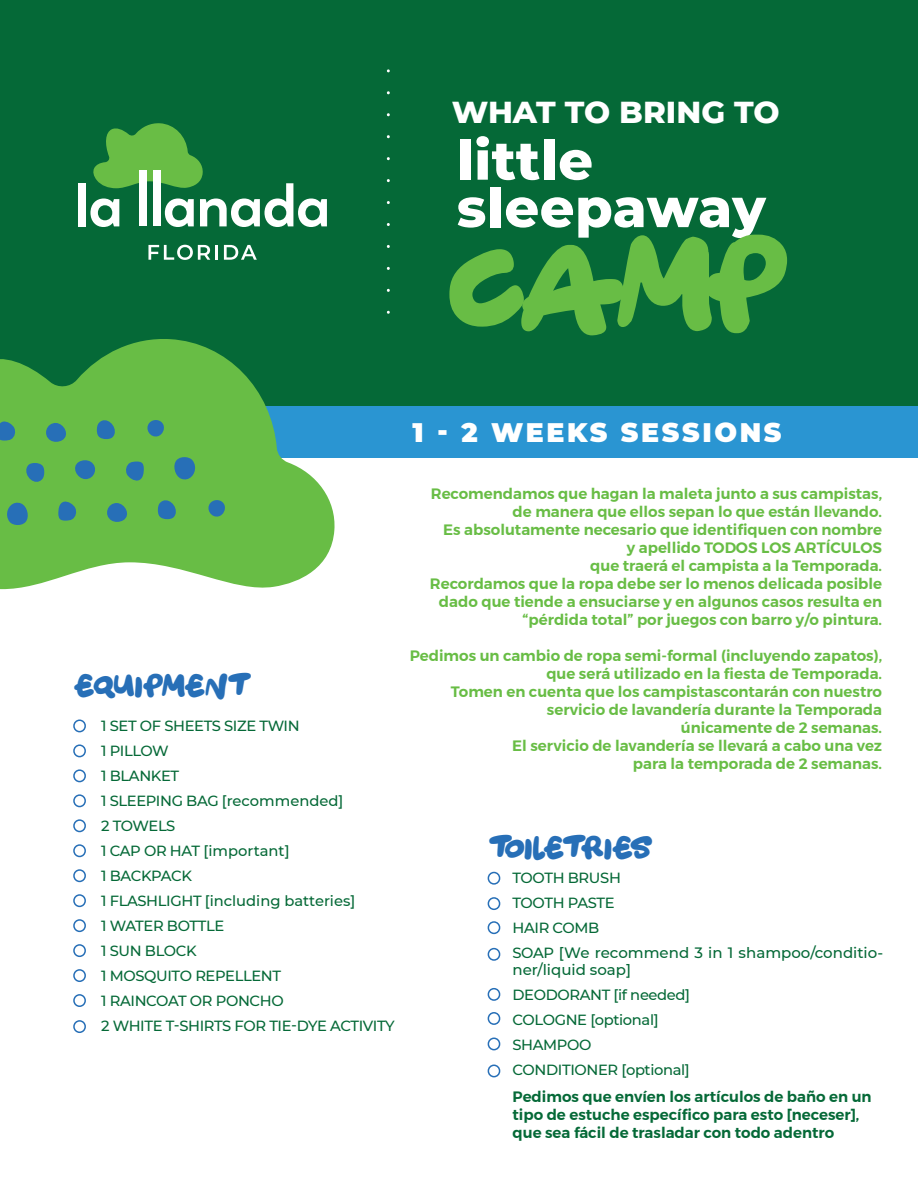
<style>
.page{position:relative;width:918px;height:1188px;background:#fff}
.page>*{position:absolute;margin:0;border:0;box-sizing:border-box;transform-origin:0 0}
.t1{font:100.05px "Only Organic";color:#68bd45}
.t2{font:800 54.15px/47.4px "Montserrat";letter-spacing:.01em;color:#fff}
.t3{font:800 30.9px "Montserrat";color:#fff}
.t4{font:900 26.7px "Montserrat";letter-spacing:.1em;color:#fff}
.t5{font:24.15px "Only Organic";letter-spacing:-.07em;color:#276fb7}
.t6{font:24.15px "Only Organic";letter-spacing:-.035em;color:#276fb7}
.t7{font:600 15px/18px "Gontserrat";color:#68bd45;text-align:right}
.t8{font:600 15px/18px "Gontserrat";color:#056937}
.t9{font:500 15px/16.5px "Montserrat";color:#056937}
.t10{font:500 14.7px/25px "Montserrat";letter-spacing:-.025em;color:#056937}
.s1{font-size:14.7px}
</style>
<div class="page">
<div style="left:73px;top:720px;width:13px;height:12px;border:2px solid #276fb7;border-radius:6px"></div>
<div style="left:73px;top:744px;width:13px;height:13px;border:2px solid #276fb7;border-radius:6px"></div>
<div style="left:73px;top:769px;width:13px;height:13px;border:2px solid #276fb7;border-radius:6px"></div>
<div style="left:73px;top:794px;width:13px;height:13px;border:2px solid #276fb7;border-radius:6px"></div>
<div style="left:73px;top:819px;width:13px;height:13px;border:2px solid #276fb7;border-radius:6px"></div>
<div style="left:73px;top:844px;width:13px;height:13px;border:2px solid #276fb7;border-radius:6px"></div>
<div style="left:73px;top:869px;width:13px;height:13px;border:2px solid #276fb7;border-radius:6px"></div>
<div style="left:73px;top:894px;width:13px;height:13px;border:2px solid #276fb7;border-radius:6px"></div>
<div style="left:73px;top:919px;width:13px;height:13px;border:2px solid #276fb7;border-radius:6px"></div>
<div style="left:73px;top:944px;width:13px;height:13px;border:2px solid #276fb7;border-radius:6px"></div>
<div style="left:73px;top:969px;width:13px;height:13px;border:2px solid #276fb7;border-radius:6px"></div>
<div style="left:73px;top:994px;width:13px;height:13px;border:2px solid #276fb7;border-radius:6px"></div>
<div style="left:73px;top:1020px;width:13px;height:13px;border:2px solid #276fb7;border-radius:6px"></div>
<div style="left:0;top:0;width:918px;height:436px;background:#056937"></div>
<div style="left:177px;top:406px;width:741px;height:51px;background:#2a95d2"></div>
<svg style="left:0;top:339px;width:336px;height:251px;fill:#68bd45"></svg>
<svg style="left:0;top:421px;width:16px;height:20px"></svg>
<svg style="left:42px;top:423px;width:28px;height:19px"></svg>
<svg style="left:97px;top:415px;width:21px;height:24px"></svg>
<svg style="left:144px;top:418px;width:21px;height:20px"></svg>
<svg style="left:172px;top:457px;width:24px;height:25px"></svg>
<svg style="left:125px;top:462px;width:19px;height:19px"></svg>
<svg style="left:71px;top:460px;width:28px;height:20px"></svg>
<svg style="left:24px;top:463px;width:20px;height:24px"></svg>
<svg style="left:6px;top:500px;width:24px;height:25px"></svg>
<svg style="left:58px;top:501px;width:19px;height:20px"></svg>
<svg style="left:103px;top:503px;width:28px;height:20px"></svg>
<svg style="left:158px;top:495px;width:21px;height:24px"></svg>
<svg style="left:205px;top:499px;width:21px;height:20px"></svg>
<svg style="left:387px;top:93px;width:3px;height:199px"></svg>
<hr style="left:215px;top:245px;width:3px;height:15px;background:#fff">
<svg style="left:224px;top:245px;width:33px;height:15px"></svg>
<div style="left:79px;top:183px;width:7px;height:43px;background:#fff"></div>
<svg style="left:90px;top:123px;width:237px;height:104px"></svg>
<div style="left:139px;top:171px;width:7px;height:55px;background:#fff"></div>
<div style="left:153px;top:171px;width:7px;height:55px;background:#fff"></div>
<svg style="left:148px;top:245px;width:62px;height:15px"></svg>
<div style="left:488px;top:872px;width:12px;height:13px;border:2px solid #276fb7;border-radius:6px"></div>
<div style="left:488px;top:897px;width:12px;height:13px;border:2px solid #276fb7;border-radius:6px"></div>
<div style="left:488px;top:921px;width:12px;height:13px;border:2px solid #276fb7;border-radius:6px"></div>
<div style="left:488px;top:948px;width:12px;height:13px;border:2px solid #276fb7;border-radius:6px"></div>
<div style="left:488px;top:988px;width:12px;height:13px;border:2px solid #276fb7;border-radius:6px"></div>
<div style="left:488px;top:1012px;width:12px;height:13px;border:2px solid #276fb7;border-radius:6px"></div>
<div style="left:488px;top:1038px;width:12px;height:12px;border:2px solid #276fb7;border-radius:6px"></div>
<div style="left:488px;top:1065px;width:12px;height:12px;border:2px solid #276fb7;border-radius:6px"></div>
<h3 class="t3" style="left:452px;top:90px;width:329px">WHAT TO BRING TO</h3>
<h2 class="t2" style="left:457px;top:134px;width:311px">little sleepaway</h2>
<h1 class="t1" style="left:447px;top:225px;width:344px">CAMP</h1>
<h3 class="t4" style="left:413px;top:412px;width:371px">1 - 2 WEEKS SESSIONS</h3>
<h3 class="t6" style="left:74px;top:671px;width:179px">EQUIPMENT</h3>
<p class="t10" style="left:101px;top:713px;width:295px">1 SET OF SHEETS SIZE TWIN<br>1 PILLOW<br>1 BLANKET<br>1 SLEEPING BAG [recommended]<br>2 TOWELS<br>1 CAP OR HAT [important]<br>1 BACKPACK<br>1 FLASHLIGHT [including batteries]<br>1 WATER BOTTLE<br>1 SUN BLOCK<br>1 MOSQUITO REPELLENT<br>1 RAINCOAT OR PONCHO<br>2 WHITE T-SHIRTS FOR TIE-DYE ACTIVITY</p>
<p class="t7" style="left:430px;top:485px;width:454px">Recomendamos que hagan la maleta junto a sus campistas, de manera que ellos sepan lo que están llevando.<br>Es absolutamente necesario que identifiquen con nombre<br>y apellido TODOS LOS ARTÍCULOS<br>que traerá el campista a la Temporada.<br>Recordamos que la ropa debe ser lo menos delicada posible dado que tiende a ensuciarse y en algunos casos resulta en “pérdida total” por juegos con barro y/o pintura.</p>
<p class="t7" style="left:410px;top:647px;width:474px">Pedimos un cambio de ropa semi-formal (incluyendo zapatos), que será utilizado en la fiesta de Temporada.<br>Tomen en cuenta que los campistascontarán con nuestro servicio de lavandería durante la Temporada<br>únicamente de 2 semanas.<br>El servicio de lavandería se llevará a cabo una vez<br>para la temporada de 2 semanas.</p>
<h3 class="t5" style="left:489px;top:833px;width:165px">TOILETRIES</h3>
<p class="t10" style="left:513px;top:865px;width:110px">TOOTH BRUSH<br>TOOTH PASTE<br>HAIR COMB</p>
<p class="t9" style="left:513px;top:944px;width:372px"><span class="s1">SOAP</span> [We recommend 3 in 1 shampoo/conditio&shy;ner/liquid soap]</p>
<p class="t10" style="left:513px;top:981px;width:179px">DEODORANT [if needed]<br>COLOGNE [optional]<br>SHAMPOO<br>CONDITIONER [optional]</p>
<p class="t8" style="left:513px;top:1087px;width:361px">Pedimos que envíen los artículos de baño en un tipo de estuche específico para esto [neceser], que sea fácil de trasladar con todo adentro</p>
</div>
